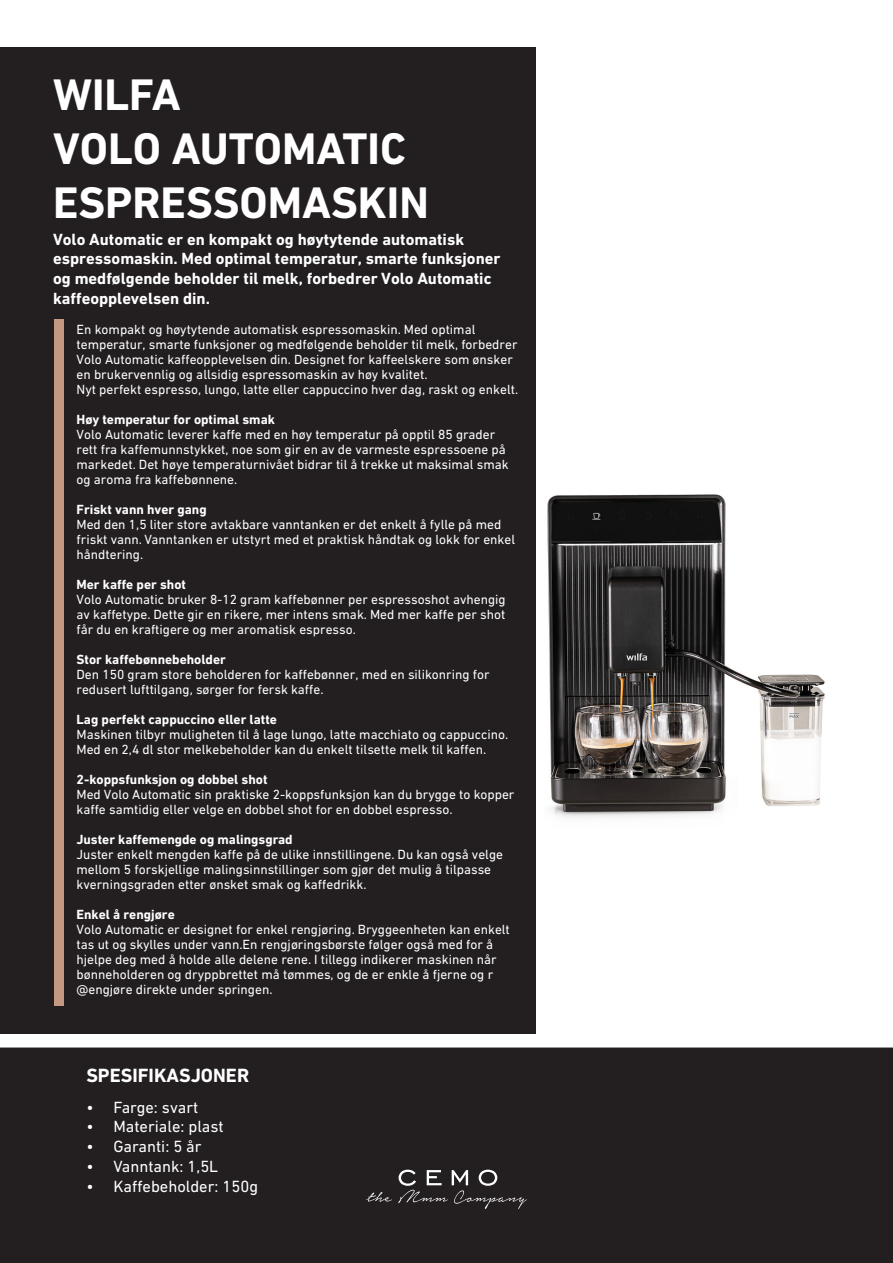
<style>
.page{position:relative;width:893px;height:1263px;background:#fff}
.page>*{position:absolute;margin:0;border:0;box-sizing:border-box;transform-origin:0 0}
.t1{font:700 45px/54px "DIN Next CYR";color:#fff}
.t2{font:700 19.5px "DIN Next CYR";color:#fff}
.t3{font:700 16.5px/19.8px "DIN Next CYR";color:#fff}
.t4{font:16.5px "DIN Next CYR";color:#fff}
.t5{font:13.5px/15px "DIN Next CYR";color:#fff}
.t6{font:700 13.5px "DIN Next CYR";color:#fff}
</style>
<div class="page">
<img style="left:547px;top:494px;width:278px;height:324px">
<div style="left:0;top:1047px;width:893px;height:216px;background:#231f20"></div>
<div style="left:0;top:47px;width:536px;height:986px;background:#231f20"></div>
<div style="left:54px;top:319px;width:10px;height:686px;background:#c59881"></div>
<svg style="left:366px;top:1192px;width:26px;height:10px"></svg>
<svg style="left:398px;top:1170px;width:129px;height:39px;background:#3e3a3b"></svg>
<p class="t1" style="left:53px;top:68px;width:377px">WILFA<br>VOLO AUTOMATIC<br>ESPRESSOMASKIN</p>
<p class="t3" style="left:53px;top:229px;width:412px">Volo Automatic er en kompakt og høytytende automatisk</p>
<p class="t3" style="left:53px;top:249px;width:449px">espressomaskin. Med optimal temperatur, smarte funksjoner og medfølgende beholder til melk, forbedrer Volo Automatic kaffeopplevelsen din.</p>
<p class="t5" style="left:77px;top:322px;width:400px">En kompakt og høytytende automatisk espressomaskin. Med optimal</p>
<p class="t5" style="left:77px;top:337px;width:442px">temperatur, smarte funksjoner og medfølgende beholder til melk, forbedrer<br>Volo Automatic kaffeopplevelsen din. Designet for kaffeelskere som ønsker</p>
<p class="t5" style="left:77px;top:367px;width:353px">en brukervennlig og allsidig espressomaskin av høy kvalitet.</p>
<p class="t5" style="left:77px;top:382px;width:443px">Nyt perfekt espresso, lungo, latte eller cappuccino hver dag, raskt og enkelt.</p>
<p class="t6" style="left:77px;top:412px;width:200px">Høy temperatur for optimal smak</p>
<p class="t5" style="left:77px;top:427px;width:420px">Volo Automatic leverer kaffe med en høy temperatur på opptil 85 grader</p>
<p class="t5" style="left:77px;top:442px;width:434px">rett fra kaffemunnstykket, noe som gir en av de varmeste espressoene på markedet. Det høye temperaturnivået bidrar til å trekke ut maksimal smak</p>
<p class="t5" style="left:77px;top:472px;width:162px">og aroma fra kaffebønnene.</p>
<p class="t6" style="left:77px;top:502px;width:132px">Friskt vann hver gang</p>
<p class="t5" style="left:77px;top:517px;width:440px">Med den 1,5 liter store avtakbare vanntanken er det enkelt å fylle på med friskt vann. Vanntanken er utstyrt med et praktisk håndtak og lokk for enkel håndtering.</p>
<p class="t6" style="left:77px;top:577px;width:111px">Mer kaffe per shot</p>
<p class="t5" style="left:77px;top:592px;width:431px">Volo Automatic bruker 8-12 gram kaffebønner per espressoshot avhengig</p>
<p class="t5" style="left:77px;top:607px;width:430px">av kaffetype. Dette gir en rikere, mer intens smak. Med mer kaffe per shot</p>
<p class="t5" style="left:77px;top:622px;width:281px">får du en kraftigere og mer aromatisk espresso.</p>
<p class="t6" style="left:77px;top:652px;width:151px">Stor kaffebønnebeholder</p>
<p class="t5" style="left:77px;top:667px;width:415px">Den 150 gram store beholderen for kaffebønner, med en silikonring for</p>
<p class="t5" style="left:77px;top:682px;width:249px">redusert lufttilgang, sørger for fersk kaffe.</p>
<p class="t6" style="left:77px;top:712px;width:202px">Lag perfekt cappuccino eller latte</p>
<p class="t5" style="left:77px;top:727px;width:433px">Maskinen tilbyr muligheten til å lage lungo, latte macchiato og cappuccino.</p>
<p class="t5" style="left:77px;top:742px;width:411px">Med en 2,4 dl stor melkebeholder kan du enkelt tilsette melk til kaffen.</p>
<p class="t6" style="left:77px;top:772px;width:192px">2-koppsfunksjon og dobbel shot</p>
<p class="t5" style="left:77px;top:787px;width:439px">Med Volo Automatic sin praktiske 2-koppsfunksjon kan du brygge to kopper kaffe samtidig eller velge en dobbel shot for en dobbel espresso.</p>
<p class="t6" style="left:77px;top:832px;width:218px">Juster kaffemengde og malingsgrad</p>
<p class="t5" style="left:77px;top:847px;width:428px">Juster enkelt mengden kaffe på de ulike innstillingene. Du kan også velge mellom 5 forskjellige malingsinnstillinger som gjør det mulig å tilpasse kverningsgraden etter ønsket smak og kaffedrikk.</p>
<p class="t6" style="left:77px;top:907px;width:100px">Enkel å rengjøre</p>
<p class="t5" style="left:77px;top:922px;width:435px">Volo Automatic er designet for enkel rengjøring. Bryggeenheten kan enkelt</p>
<p class="t5" style="left:77px;top:937px;width:418px">tas ut og skylles under vann.En rengjøringsbørste følger også med for å</p>
<p class="t5" style="left:77px;top:952px;width:422px">hjelpe deg med å holde alle delene rene. I tillegg indikerer maskinen når</p>
<p class="t5" style="left:77px;top:967px;width:418px">bønneholderen og dryppbrettet må tømmes, og de er enkle å fjerne og r</p>
<p class="t5" style="left:77px;top:982px;width:198px">@engjøre direkte under springen.</p>
<p class="t2" style="left:86px;top:1064px;width:164px">SPESIFIKASJONER</p>
<p class="t4" style="left:86px;top:1097px;width:113px">• Farge: svart</p>
<p class="t4" style="left:86px;top:1117px;width:139px">• Materiale: plast</p>
<p class="t4" style="left:86px;top:1137px;width:117px">• Garanti: 5 år</p>
<p class="t4" style="left:86px;top:1157px;width:133px">• Vanntank: 1,5L</p>
<p class="t4" style="left:86px;top:1177px;width:173px">• Kaffebeholder: 150g</p>
</div>
